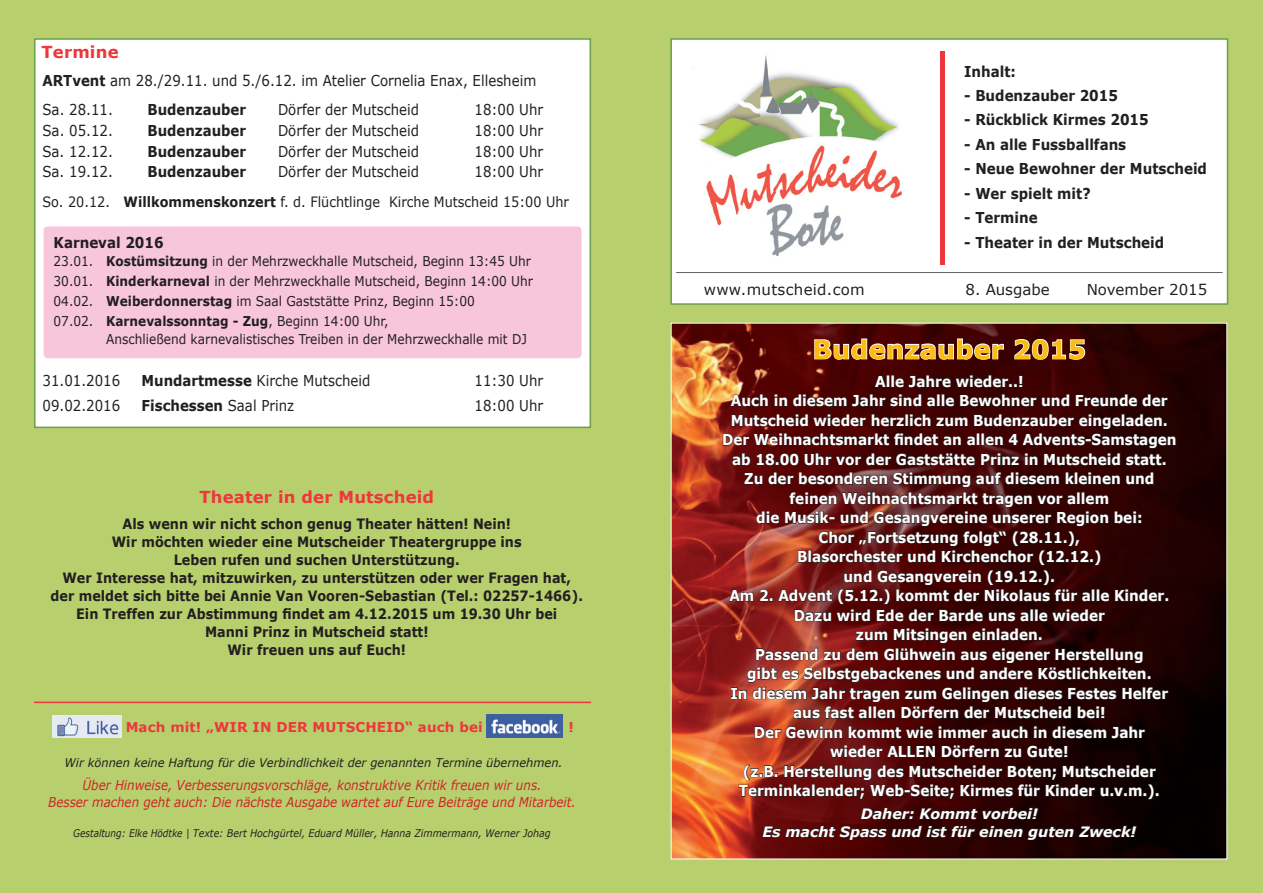
<style>
.page{position:relative;width:1263px;height:893px;background:#b7d06d}
.page>*{position:absolute;margin:0;border:0;box-sizing:border-box;transform-origin:0 0}
.t1{font:700 25.5px "Verdana";letter-spacing:.01em;color:#fdbc12}
.t2{font:700 16.5px "Verdana";letter-spacing:.01em;color:#ee363d}
.t3{font:700 15px/19.5px "Verdana";color:#fff;text-align:center;scale:.91 1}
.t4{font:15px/29.2px "Verdana";color:#231f20;scale:.89 1}
.t5{font:700 15px "Verdana";color:#231f20;scale:.9 1}
.t6{font:700 15px "Verdana";color:#231f20;scale:.89 1}
.t7{font:15px "Verdana";color:#231f20}
.t8{font:15px "Verdana";letter-spacing:.02em;color:#231f20}
.t9{font:700 14.25px/18px "Verdana";color:#231f20;text-align:center;scale:.9 1}
.t10{font:14.25px "Verdana";color:#231f20;scale:.9 1}
.t11{font:italic 700 14.25px/18px "Verdana";color:#fff;text-align:center}
.t12{font:13.5px/20.1px "Verdana";color:#231f20;scale:.9 1}
.t13{font:italic 13.5px/18px "Verdana";color:#d1232a;text-align:center;scale:.88 1}
.t14{font:700 13.5px "Verdana";letter-spacing:.01em;color:#ee363d}
.t15{font:italic 12px "Verdana";color:#231f20;scale:.95 1}
.t16{font:italic 10.5px "Verdana";color:#231f20;scale:.85 1}
.s1{font-weight:700}
.s2{font-weight:400}
</style>
<div class="page">
<svg style="left:670px;top:322px;width:557px;height:538px;background:#5c1c12"></svg>
<div style="left:670px;top:38px;width:558px;height:267px;background:#fff;border:2px solid #6b9e49"></div>
<div style="left:34px;top:38px;width:557px;height:390px;background:#fff;border:2px solid #6b9e49"></div>
<img style="left:698px;top:55px;width:204px;height:202px">
<hr style="left:941px;top:51px;width:4px;height:214px;background:#ee363d">
<hr style="left:676px;top:272px;width:546px;height:1px;background:#636366">
<img style="left:486px;top:714px;width:77px;height:23px">
<img style="left:52px;top:716px;width:70px;height:22px">
<hr style="left:34px;top:702px;width:557px;height:1px;background:#ee363d">
<svg style="left:813px;top:338px;width:192px;height:23px;background:#7d4d4d"></svg>
<svg style="left:1013px;top:338px;width:73px;height:23px;background:#764d4d"></svg>
<svg style="left:874px;top:374px;width:148px;height:14px;background:#350a0a"></svg>
<svg style="left:730px;top:394px;width:438px;height:13px;background:#370c0c"></svg>
<svg style="left:722px;top:413px;width:454px;height:53px;background:#3c0a0a"></svg>
<svg style="left:728px;top:472px;width:440px;height:150px;background:#4b1211"></svg>
<svg style="left:731px;top:628px;width:438px;height:91px;background:#4c1310"></svg>
<svg style="left:754px;top:725px;width:274px;height:14px;background:#4d1512"></svg>
<svg style="left:1034px;top:725px;width:112px;height:14px;background:#190a0a"></svg>
<svg style="left:829px;top:745px;width:238px;height:13px;background:#380e0e"></svg>
<svg style="left:738px;top:764px;width:421px;height:36px;background:#3f100e"></svg>
<svg style="left:762px;top:807px;width:375px;height:34px;background:#360808"></svg>
<div style="left:44px;top:226px;width:537px;height:132px;background:#f8c6db;border-radius:4px"></div>
<p class="t2" style="left:41px;top:42px;width:79px">Termine</p>
<p class="t4" style="left:43px;top:66px;width:556px"><span class="s1">ARTvent</span> am 28./29.11. und 5./6.12. im Atelier Cornelia Enax, Ellesheim<br>Sa. 28.11.</p>
<p class="t6" style="left:148px;top:100px;width:112px">Budenzauber</p>
<p class="t4" style="left:278px;top:95px;width:160px">Dörfer der Mutscheid</p>
<p class="t4" style="left:475px;top:95px;width:79px">18:00 Uhr</p>
<p class="t4" style="left:43px;top:116px;width:81px">Sa. 05.12.</p>
<p class="t6" style="left:148px;top:121px;width:112px">Budenzauber</p>
<p class="t4" style="left:278px;top:116px;width:160px">Dörfer der Mutscheid</p>
<p class="t4" style="left:474px;top:116px;width:79px">18:00 Uhr</p>
<p class="t4" style="left:42px;top:137px;width:81px">Sa. 12.12.</p>
<p class="t6" style="left:147px;top:141px;width:112px">Budenzauber</p>
<p class="t4" style="left:278px;top:137px;width:160px">Dörfer der Mutscheid</p>
<p class="t4" style="left:474px;top:137px;width:79px">18:00 Uhr</p>
<p class="t4" style="left:42px;top:158px;width:81px">Sa. 19.12.</p>
<p class="t6" style="left:147px;top:162px;width:112px">Budenzauber</p>
<p class="t4" style="left:278px;top:158px;width:160px">Dörfer der Mutscheid</p>
<p class="t4" style="left:474px;top:158px;width:79px">18:00 Uhr</p>
<p class="t10" style="left:43px;top:193px;width:586px">So. 20.12. <span class="s1">Willkommenskonzert</span> f. d. Flüchtlinge Kirche Mutscheid 15:00 Uhr</p>
<p class="t5" style="left:54px;top:232px;width:124px">Karneval 2016</p>
<p class="t12" style="left:54px;top:251px;width:534px">23.01. <span class="s1">Kostümsitzung</span> in der Mehrzweckhalle Mutscheid, Beginn 13:45 Uhr 30.01. <span class="s1">Kinderkarneval</span> in der Mehrzweckhalle Mutscheid, Beginn 14:00 Uhr 04.02. <span class="s1">Weiberdonnerstag</span> im Saal Gaststätte Prinz, Beginn 15:00<br>07.02. <span class="s1">Karnevalssonntag - Zug</span>, Beginn 14:00 Uhr,</p>
<p class="t12" style="left:106px;top:329px;width:469px">Anschließend karnevalistisches Treiben in der Mehrzweckhalle mit DJ</p>
<p class="t4" style="left:43px;top:366px;width:89px">31.01.2016</p>
<p class="t4" style="left:142px;top:366px;width:259px"><span class="s1">Mundartmesse</span> Kirche Mutscheid</p>
<p class="t4" style="left:475px;top:366px;width:79px">11:30 Uhr</p>
<p class="t4" style="left:43px;top:391px;width:89px">09.02.2016</p>
<p class="t6" style="left:142px;top:396px;width:173px">Fischessen <span class="s2">Saal Prinz</span></p>
<p class="t4" style="left:475px;top:391px;width:79px">18:00 Uhr</p>
<p class="t2" style="left:199px;top:486px;width:236px">Theater in der Mutscheid</p>
<p class="t9" style="left:51px;top:515px;width:593px">Als wenn wir nicht schon genug Theater hätten! Nein!<br>Wir möchten wieder eine Mutscheider Theatergruppe ins<br>Leben rufen und suchen Unterstützung.<br>Wer Interesse hat, mitzuwirken, zu unterstützen oder wer Fragen hat, der meldet sich bitte bei Annie Van Vooren-Sebastian (Tel.: 02257-1466).<br>Ein Treffen zur Abstimmung findet am 4.12.2015 um 19.30 Uhr bei<br>Manni Prinz in Mutscheid statt!<br>Wir freuen uns auf Euch!</p>
<p class="t14" style="left:126px;top:719px;width:358px">Mach mit! „WIR IN DER MUTSCHEID“ auch bei</p>
<p class="t14" style="left:568px;top:719px;width:7px">!</p>
<p class="t15" style="left:65px;top:755px;width:526px">Wir können keine Haftung für die Verbindlichkeit der genannten Termine übernehmen.</p>
<p class="t13" style="left:48px;top:776px;width:601px">Über Hinweise, Verbesserungsvorschläge, konstruktive Kritik freuen wir uns.<br>Besser machen geht auch: Die nächste Ausgabe wartet auf Eure Beiträge und Mitarbeit.</p>
<p class="t16" style="left:73px;top:827px;width:563px">Gestaltung: Elke Hödtke | Texte: Bert Hochgürtel, Eduard Müller, Hanna Zimmermann, Werner Johag</p>
<p class="t5" style="left:964px;top:61px;width:59px">Inhalt:</p>
<p class="t5" style="left:964px;top:86px;width:172px">- Budenzauber 2015</p>
<p class="t5" style="left:964px;top:110px;width:207px">- Rückblick Kirmes 2015</p>
<p class="t5" style="left:964px;top:135px;width:182px">- An alle Fussballfans</p>
<p class="t5" style="left:964px;top:159px;width:271px">- Neue Bewohner der Mutscheid</p>
<p class="t5" style="left:964px;top:183px;width:142px">- Wer spielt mit?</p>
<p class="t5" style="left:964px;top:208px;width:83px">- Termine</p>
<p class="t5" style="left:964px;top:232px;width:224px">- Theater in der Mutscheid</p>
<p class="t8" style="left:704px;top:280px;width:163px">www.mutscheid.com</p>
<p class="t7" style="left:965px;top:280px;width:86px">8. Ausgabe</p>
<p class="t7" style="left:1087px;top:280px;width:122px">November 2015</p>
<h1 class="t1" style="left:813px;top:333px;width:275px">Budenzauber 2015</h1>
<p class="t3" style="left:722px;top:372px;width:501px">Alle Jahre wieder..!<br>Auch in diesem Jahr sind alle Bewohner und Freunde der Mutscheid wieder herzlich zum Budenzauber eingeladen.<br>Der Weihnachtsmarkt findet an allen 4 Advents-Samstagen ab 18.00 Uhr vor der Gaststätte Prinz in Mutscheid statt.<br>Zu der besonderen Stimmung auf diesem kleinen und feinen Weihnachtsmarkt tragen vor allem<br>die Musik- und Gesangvereine unserer Region bei:<br>Chor „Fortsetzung folgt“ (28.11.),<br>Blasorchester und Kirchenchor (12.12.)<br>und Gesangverein (19.12.).<br>Am 2. Advent (5.12.) kommt der Nikolaus für alle Kinder.<br>Dazu wird Ede der Barde uns alle wieder<br>zum Mitsingen einladen.<br>Passend zu dem Glühwein aus eigener Herstellung<br>gibt es Selbstgebackenes und andere Köstlichkeiten.<br>In diesem Jahr tragen zum Gelingen dieses Festes Helfer aus fast allen Dörfern der Mutscheid bei!<br>Der Gewinn kommt wie immer auch in diesem Jahr<br>wieder ALLEN Dörfern zu Gute!<br>(z.B. Herstellung des Mutscheider Boten; Mutscheider Terminkalender; Web-Seite; Kirmes für Kinder u.v.m.).</p>
<p class="t11" style="left:762px;top:805px;width:375px">Daher: Kommt vorbei!<br>Es macht Spass und ist für einen guten Zweck!</p>
</div>
